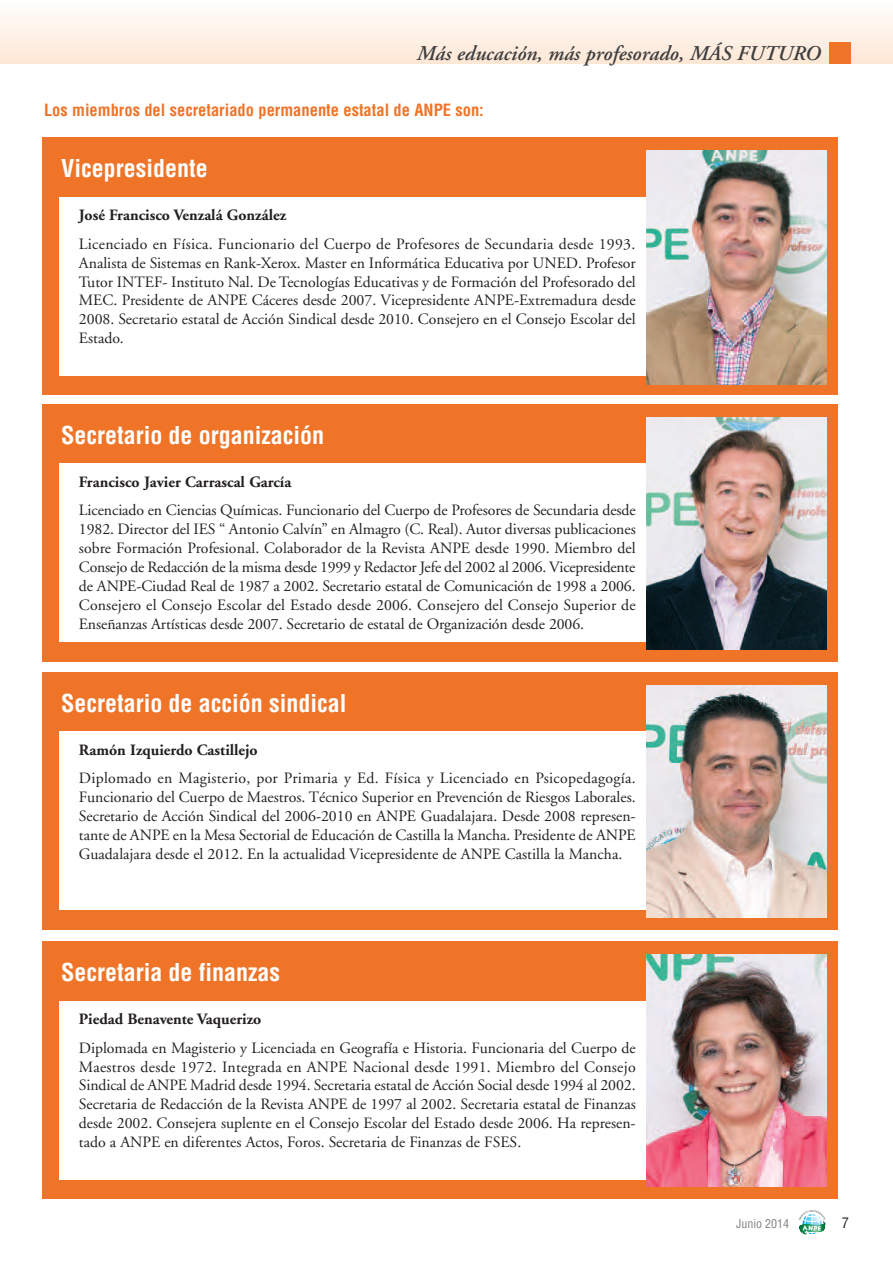
<style>
.page{position:relative;width:893px;height:1263px;background:#fff}
.page>*{position:absolute;margin:0;border:0;box-sizing:border-box;transform-origin:0 0}
.t1{font:700 condensed 24px "Helvetica";color:#fff}
.t2{font:italic 600 21px "Adobe Garamond";color:#3e3e3f}
.t3{font:700 condensed 16.5px "Helvetica";color:#ef7428}
.t4{font:15.75px/18.9px "Adobe Garamond";color:#231f20;text-align:justify}
.t5{font:700 15.75px "Adobe Garamond";color:#231f20}
.t6{font:condensed 14.25px "Helvetica";color:#231f20}
.t7{font:condensed 12px "Helvetica";color:#808285}
</style>
<div class="page">
<div style="left:0;top:1px;width:893px;height:63px;background:linear-gradient(to bottom,#fefefd,#fde7d5)"></div>
<div style="left:829px;top:43px;width:21px;height:21px;background:#ef7428"></div>
<svg style="left:799px;top:1210px;width:27px;height:25px"></svg>
<div style="left:43px;top:138px;width:795px;height:257px;background:#ef7428"></div>
<div style="left:60px;top:197px;width:721px;height:178px;background:#fff"></div>
<img style="left:646px;top:151px;width:181px;height:234px">
<div style="left:43px;top:404px;width:795px;height:258px;background:#ef7428"></div>
<div style="left:60px;top:464px;width:721px;height:178px;background:#fff"></div>
<img style="left:646px;top:417px;width:181px;height:232px">
<div style="left:43px;top:672px;width:795px;height:258px;background:#ef7428"></div>
<div style="left:60px;top:732px;width:721px;height:178px;background:#fff"></div>
<img style="left:646px;top:685px;width:181px;height:232px">
<div style="left:43px;top:941px;width:795px;height:258px;background:#ef7428"></div>
<div style="left:60px;top:1001px;width:721px;height:178px;background:#fff"></div>
<img style="left:646px;top:954px;width:181px;height:232px">
<h2 class="t2" style="left:416px;top:45px;width:405px">Más educación, más profesorado, MÁS FUTURO</h2>
<p class="t3" style="left:44px;top:101px;width:441px">Los miembros del secretariado permanente estatal de ANPE son:</p>
<h1 class="t1" style="left:61px;top:155px;width:148px">Vicepresidente</h1>
<p class="t5" style="left:79px;top:209px;width:209px">José Francisco Venzalá González</p>
<p class="t4" style="left:79px;top:236px;width:558px">Licenciado en Física. Funcionario del Cuerpo de Profesores de Secundaria desde 1993.<br>Analista de Sistemas en Rank-Xerox. Master en Informática Educativa por UNED. Profesor Tutor INTEF- Instituto Nal. De Tecnologías Educativas y de Formación del Profesorado del MEC. Presidente de ANPE Cáceres desde 2007. Vicepresidente ANPE-Extremadura desde 2008. Secretario estatal de Acción Sindical desde 2010. Consejero en el Consejo Escolar del Estado.</p>
<h1 class="t1" style="left:61px;top:422px;width:265px">Secretario de organización</h1>
<p class="t5" style="left:79px;top:475px;width:214px">Francisco Javier Carrascal García</p>
<p class="t4" style="left:79px;top:502px;width:558px">Licenciado en Ciencias Químicas. Funcionario del Cuerpo de Profesores de Secundaria desde 1982. Director del IES “ Antonio Calvín” en Almagro (C. Real). Autor diversas publicaciones sobre Formación Profesional. Colaborador de la Revista ANPE desde 1990. Miembro del Consejo de Redacción de la misma desde 1999 y Redactor Jefe del 2002 al 2006. Vicepresidente de ANPE-Ciudad Real de 1987 a 2002. Secretario estatal de Comunicación de 1998 a 2006.<br>Consejero el Consejo Escolar del Estado desde 2006. Consejero del Consejo Superior de Enseñanzas Artísticas desde 2007. Secretario de estatal de Organización desde 2006.</p>
<h1 class="t1" style="left:61px;top:690px;width:287px">Secretario de acción sindical</h1>
<p class="t5" style="left:79px;top:743px;width:180px">Ramón Izquierdo Castillejo</p>
<p class="t4" style="left:79px;top:770px;width:558px">Diplomado en Magisterio, por Primaria y Ed. Física y Licenciado en Psicopedagogía.<br>Funcionario del Cuerpo de Maestros. Técnico Superior en Prevención de Riesgos Laborales.<br>Secretario de Acción Sindical del 2006-2010 en ANPE Guadalajara. Desde 2008 represen&shy;tante de ANPE en la Mesa Sectorial de Educación de Castilla la Mancha. Presidente de ANPE Guadalajara desde el 2012. En la actualidad Vicepresidente de ANPE Castilla la Mancha.</p>
<h1 class="t1" style="left:61px;top:959px;width:221px">Secretaria de finanzas</h1>
<p class="t5" style="left:79px;top:1013px;width:184px">Piedad Benavente Vaquerizo</p>
<p class="t4" style="left:79px;top:1039px;width:558px">Diplomada en Magisterio y Licenciada en Geografía e Historia. Funcionaria del Cuerpo de Maestros desde 1972. Integrada en ANPE Nacional desde 1991. Miembro del Consejo Sindical de ANPE Madrid desde 1994. Secretaria estatal de Acción Social desde 1994 al 2002.<br>Secretaria de Redacción de la Revista ANPE de 1997 al 2002. Secretaria estatal de Finanzas desde 2002. Consejera suplente en el Consejo Escolar del Estado desde 2006. Ha represen&shy;tado a ANPE en diferentes Actos, Foros. Secretaria de Finanzas de FSES.</p>
<p class="t7" style="left:736px;top:1217px;width:55px">Junio 2014</p>
<p class="t6" style="left:842px;top:1215px;width:9px">7</p>
</div>
